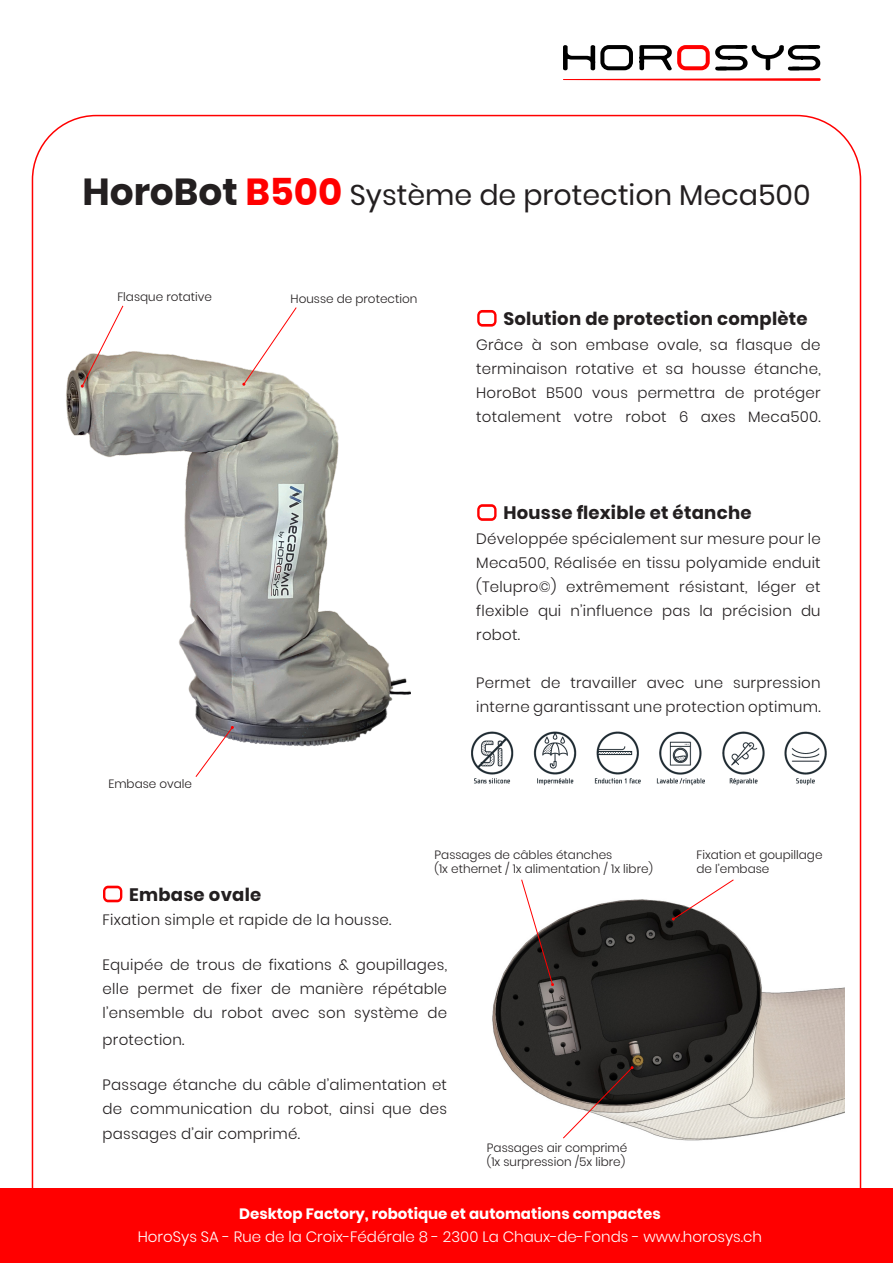
<style>
.page{position:relative;width:893px;height:1263px;background:#fff}
.page>*{position:absolute;margin:0;border:0;box-sizing:border-box;transform-origin:0 0}
.Titre{font:28.5px "Poppins";color:#231f20}
.sous_titre{font:700 18px "Poppins";letter-spacing:.015em;color:#231f20}
.sous_titre-2{font:300 15px/24px "Poppins";letter-spacing:.015em;color:#231f20;text-align:justify}
.t1{font:300 15px "Poppins";color:#fff}
.t2{font:700 15px "Poppins";color:#fff}
.t3{font:300 12px/14.4px "Poppins";color:#231f20}
.s1{font-weight:700;font-size:37.5px}
.s2{font-weight:700;font-size:37.5px;color:#f00}
</style>
<div class="page">
<svg style="left:563px;top:45px;width:70px;height:25px"></svg>
<svg style="left:639px;top:45px;width:181px;height:25px"></svg>
<svg style="left:563px;top:78px;width:258px;height:3px"></svg>
<div style="left:0;top:1188px;width:893px;height:75px;background:#f00"></div>
<img style="left:471px;top:731px;width:356px;height:55px">
<svg style="left:477px;top:310px;width:20px;height:17px"></svg>
<svg style="left:477px;top:504px;width:20px;height:17px"></svg>
<svg style="left:103px;top:886px;width:19px;height:16px"></svg>
<img style="left:492px;top:899px;width:352px;height:242px">
<svg style="left:521px;top:879px;width:33px;height:107px"></svg>
<img style="left:66px;top:351px;width:345px;height:396px">
<svg style="left:195px;top:726px;width:39px;height:51px"></svg>
<svg style="left:242px;top:307px;width:55px;height:79px"></svg>
<svg style="left:562px;top:1066px;width:72px;height:73px"></svg>
<svg style="left:672px;top:879px;width:62px;height:42px"></svg>
<svg style="left:81px;top:305px;width:43px;height:83px"></svg>
<p class="Titre" style="left:82px;top:179px;width:730px"><span class="s1">HoroBot</span> <span class="s2">B500</span> Système de protection Meca500</p>
<p class="t3" style="left:117px;top:290px;width:96px">Flasque rotative</p>
<p class="t3" style="left:291px;top:291px;width:128px">Housse de protection</p>
<p class="sous_titre" style="left:503px;top:308px;width:306px">Solution de protection complète</p>
<p class="sous_titre-2" style="left:476px;top:333px;width:346px">Grâce à son embase ovale, sa flasque de terminaison rotative et sa housse étanche, HoroBot B500 vous permettra de protéger totalement votre robot 6 axes Meca500.</p>
<p class="t3" style="left:108px;top:776px;width:85px">Embase ovale</p>
<p class="sous_titre" style="left:503px;top:502px;width:250px">Housse flexible et étanche</p>
<p class="sous_titre-2" style="left:476px;top:527px;width:346px">Développée spécialement sur mesure pour le Meca500, Réalisée en tissu polyamide enduit (Telupro©) extrêmement résistant, léger et flexible qui n’influence pas la précision du robot.</p>
<p class="sous_titre-2" style="left:476px;top:671px;width:346px">Permet de travailler avec une surpression interne garantissant une protection optimum.</p>
<p class="t3" style="left:435px;top:847px;width:179px">Passages de câbles étanches</p>
<p class="t3" style="left:435px;top:862px;width:220px">(1x ethernet / 1x alimentation / 1x libre)</p>
<p class="t3" style="left:696px;top:847px;width:127px">Fixation et goupillage de l’embase</p>
<p class="sous_titre" style="left:129px;top:884px;width:134px">Embase ovale</p>
<p class="sous_titre-2" style="left:103px;top:908px;width:290px">Fixation simple et rapide de la housse.</p>
<p class="sous_titre-2" style="left:103px;top:953px;width:346px">Equipée de trous de fixations &amp; goupillages, elle permet de fixer de manière répétable l’ensemble du robot avec son système de</p>
<p class="sous_titre-2" style="left:103px;top:1028px;width:84px">protection.</p>
<p class="sous_titre-2" style="left:103px;top:1073px;width:346px">Passage étanche du câble d’alimentation et de communication du robot, ainsi que des passages d’air comprimé.</p>
<p class="t3" style="left:487px;top:1141px;width:142px">Passages air comprimé</p>
<p class="t3" style="left:487px;top:1155px;width:140px">(1x surpression /5x libre)</p>
<p class="t2" style="left:239px;top:1205px;width:423px">Desktop Factory, robotique et automations compactes</p>
<p class="t1" style="left:138px;top:1228px;width:626px">HoroSys SA - Rue de la Croix-Fédérale 8 - 2300 La Chaux-de-Fonds - www.horosys.ch</p>
</div>
